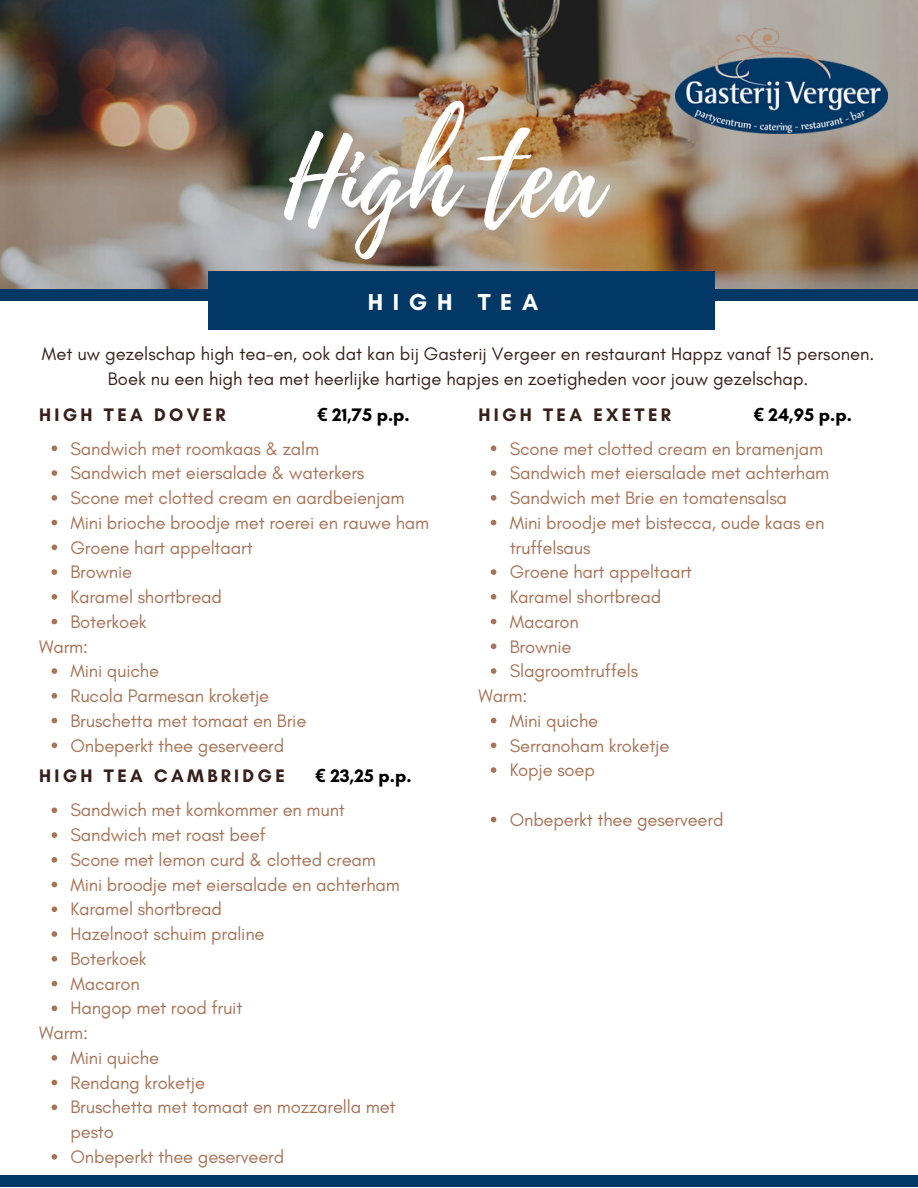
<style>
.page{position:relative;width:918px;height:1188px;background:#fff}
.page>*{position:absolute;margin:0;border:0;box-sizing:border-box;transform-origin:0 0}
.t1{font:108.9px "Playlist Script";color:#fff}
.t2{font:700 23.55px "Glacial Indifference";letter-spacing:.41em;color:#fff}
.t3{font:18.45px/24.8px "Glacial Indifference";letter-spacing:-.01em;color:#a77458}
.t4{font:18.45px/24.8px "Glacial Indifference";color:#372019;text-align:center}
.t5{font:700 18.45px "Glacial Indifference";letter-spacing:.18em;color:#372019}
.t6{font:700 18.45px "Glacial Indifference";color:#000}
.s1{font-family:"Noto Sans"}
</style>
<div class="page">
<img style="left:0;top:0;width:918px;height:289px">
<div style="left:0;top:289px;width:918px;height:11px;background:#023866"></div>
<div style="left:208px;top:271px;width:507px;height:59px;background:#023866"></div>
<div style="left:0;top:1176px;width:918px;height:11px;background:#023866"></div>
<img style="left:675px;top:29px;width:213px;height:105px">
<svg style="left:52px;top:446px;width:5px;height:5px"></svg>
<svg style="left:52px;top:470px;width:5px;height:6px"></svg>
<svg style="left:52px;top:495px;width:5px;height:6px"></svg>
<svg style="left:52px;top:520px;width:5px;height:5px"></svg>
<svg style="left:52px;top:544px;width:5px;height:6px"></svg>
<svg style="left:52px;top:569px;width:5px;height:6px"></svg>
<svg style="left:52px;top:594px;width:5px;height:6px"></svg>
<svg style="left:52px;top:619px;width:5px;height:5px"></svg>
<svg style="left:52px;top:668px;width:5px;height:6px"></svg>
<svg style="left:52px;top:693px;width:5px;height:6px"></svg>
<svg style="left:52px;top:718px;width:5px;height:5px"></svg>
<svg style="left:52px;top:742px;width:5px;height:6px"></svg>
<svg style="left:52px;top:807px;width:5px;height:6px"></svg>
<svg style="left:52px;top:832px;width:5px;height:6px"></svg>
<svg style="left:52px;top:857px;width:5px;height:6px"></svg>
<svg style="left:52px;top:882px;width:5px;height:5px"></svg>
<svg style="left:52px;top:906px;width:5px;height:6px"></svg>
<svg style="left:52px;top:931px;width:5px;height:6px"></svg>
<svg style="left:52px;top:956px;width:5px;height:6px"></svg>
<svg style="left:52px;top:981px;width:5px;height:5px"></svg>
<svg style="left:52px;top:1005px;width:5px;height:6px"></svg>
<svg style="left:52px;top:1055px;width:5px;height:6px"></svg>
<svg style="left:52px;top:1080px;width:5px;height:5px"></svg>
<svg style="left:52px;top:1104px;width:5px;height:6px"></svg>
<svg style="left:52px;top:1154px;width:5px;height:6px"></svg>
<svg style="left:491px;top:446px;width:5px;height:5px"></svg>
<svg style="left:491px;top:470px;width:5px;height:6px"></svg>
<svg style="left:491px;top:495px;width:5px;height:6px"></svg>
<svg style="left:491px;top:520px;width:5px;height:5px"></svg>
<svg style="left:491px;top:569px;width:5px;height:6px"></svg>
<svg style="left:491px;top:594px;width:5px;height:6px"></svg>
<svg style="left:491px;top:619px;width:5px;height:5px"></svg>
<svg style="left:491px;top:644px;width:5px;height:5px"></svg>
<svg style="left:491px;top:668px;width:5px;height:6px"></svg>
<svg style="left:491px;top:718px;width:5px;height:5px"></svg>
<svg style="left:491px;top:742px;width:5px;height:6px"></svg>
<svg style="left:491px;top:767px;width:5px;height:6px"></svg>
<svg style="left:491px;top:817px;width:5px;height:5px"></svg>
<h1 class="t1" style="left:284px;top:101px;width:320px">High tea</h1>
<p class="t2" style="left:368px;top:288px;width:172px">HIGH TEA</p>
<p class="t4" style="left:42px;top:341px;width:834px">Met uw gezelschap high tea-en, ook dat kan bij Gasterij Vergeer en restaurant Happz vanaf 15 personen.<br>Boek nu een high tea met heerlijke hartige hapjes en zoetigheden voor jouw gezelschap.</p>
<p class="t6" style="left:317px;top:403px;width:94px"><span class="s1">€</span> 21,75 p.p.</p>
<p class="t5" style="left:39px;top:403px;width:188px">HIGH TEA DOVER</p>
<p class="t3" style="left:71px;top:436px;width:360px">Sandwich met roomkaas &amp; zalm<br>Sandwich met eiersalade &amp; waterkers<br>Scone met clotted cream en aardbeienjam<br>Mini brioche broodje met roerei en rauwe ham<br>Groene hart appeltaart<br>Brownie<br>Karamel shortbread<br>Boterkoek</p>
<p class="t3" style="left:71px;top:658px;width:237px">Mini quiche<br>Rucola Parmesan kroketje<br>Bruschetta met tomaat en Brie<br>Onbeperkt thee geserveerd</p>
<p class="t3" style="left:39px;top:634px;width:50px">Warm:</p>
<p class="t6" style="left:315px;top:765px;width:98px"><span class="s1">€</span> 23,25 p.p.</p>
<p class="t5" style="left:39px;top:765px;width:247px">HIGH TEA CAMBRIDGE</p>
<p class="t3" style="left:71px;top:798px;width:331px">Sandwich met komkommer en munt<br>Sandwich met roast beef<br>Scone met lemon curd &amp; clotted cream<br>Mini broodje met eiersalade en achterham<br>Karamel shortbread<br>Hazelnoot schuim praline<br>Boterkoek<br>Macaron<br>Hangop met rood fruit</p>
<p class="t3" style="left:71px;top:1045px;width:327px">Mini quiche<br>Rendang kroketje<br>Bruschetta met tomaat en mozzarella met pesto<br>Onbeperkt thee geserveerd</p>
<p class="t3" style="left:39px;top:1020px;width:50px">Warm:</p>
<p class="t6" style="left:753px;top:403px;width:100px"><span class="s1">€</span> 24,95 p.p.</p>
<p class="t5" style="left:478px;top:403px;width:194px">HIGH TEA EXETER</p>
<p class="t3" style="left:510px;top:436px;width:321px">Scone met clotted cream en bramenjam<br>Sandwich met eiersalade met achterham<br>Sandwich met Brie en tomatensalsa<br>Mini broodje met bistecca, oude kaas en truffelsaus<br>Groene hart appeltaart<br>Karamel shortbread<br>Macaron<br>Brownie<br>Slagroomtruffels</p>
<p class="t3" style="left:510px;top:708px;width:161px">Mini quiche<br>Serranoham kroketje<br>Kopje soep</p>
<p class="t3" style="left:510px;top:807px;width:215px">Onbeperkt thee geserveerd</p>
<p class="t3" style="left:478px;top:683px;width:50px">Warm:</p>
</div>
